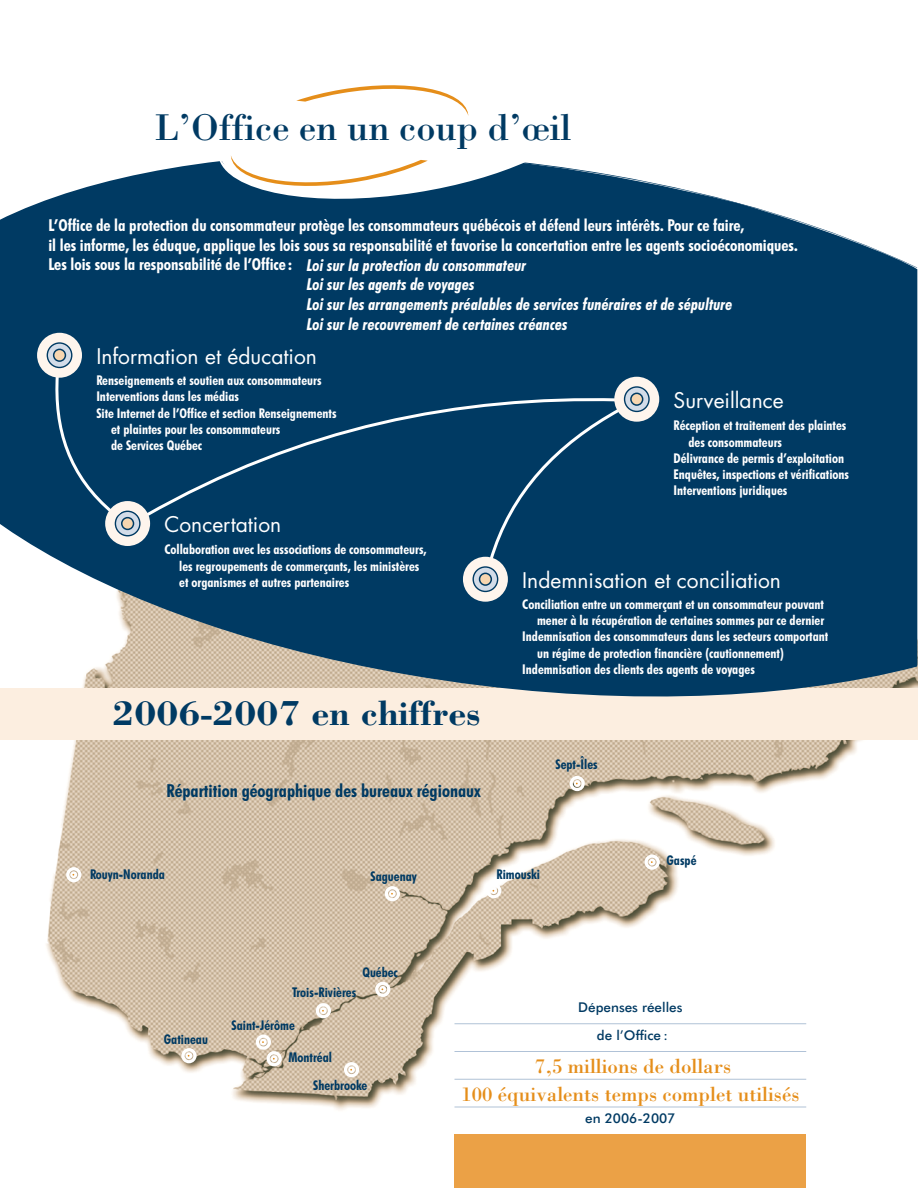
<style>
.page{position:relative;width:918px;height:1188px;background:#fff}
.page>*{position:absolute;margin:0;border:0;box-sizing:border-box;transform-origin:0 0}
.t1{font:38.4px "Bodoni";color:#003a63}
.t2{font:700 36px "Bodoni";color:#003a63}
.t3{font:21px "Futura";color:#fff}
.t4{font:21px/27.8px "Bodoni";color:#e58e1a;text-align:center}
.t5{font:700 condensed 18px "Futura BT";color:#003a63}
.t6{font:700 condensed 16.5px/19.8px "Futura BT";color:#fff}
.t7{font:italic 700 condensed 16.5px/19.8px "Futura BT";color:#fff}
.t8{font:700 condensed 13.5px/16.2px "Futura BT";color:#fff}
.t9{font:700 condensed 13.5px/27.6px "Futura BT";color:#003a63}
.t10{font:500 13.5px/27.8px "Futura BT";color:#003a63;text-align:center}
</style>
<div class="page">
<img style="left:38px;top:546px;width:880px;height:597px">
<div style="left:0;top:688px;width:918px;height:51px;background:#fceee0"></div>
<svg style="left:0;top:161px;width:917px;height:536px;fill:#003a63"></svg>
<div style="left:54px;top:371px;width:568px;height:194px;background:#003a63"></div>
<svg style="left:296px;top:85px;width:172px;height:30px"></svg>
<svg style="left:218px;top:156px;width:309px;height:53px"></svg>
<svg style="left:37px;top:333px;width:45px;height:45px"></svg>
<svg style="left:614px;top:377px;width:45px;height:45px"></svg>
<svg style="left:105px;top:501px;width:45px;height:45px"></svg>
<svg style="left:463px;top:557px;width:45px;height:45px"></svg>
<svg style="left:66px;top:867px;width:15px;height:15px"></svg>
<svg style="left:256px;top:1035px;width:26px;height:31px"></svg>
<svg style="left:344px;top:1062px;width:15px;height:15px"></svg>
<svg style="left:375px;top:982px;width:15px;height:15px"></svg>
<svg style="left:316px;top:1003px;width:15px;height:15px"></svg>
<svg style="left:645px;top:855px;width:15px;height:15px"></svg>
<svg style="left:570px;top:776px;width:15px;height:15px"></svg>
<svg style="left:486px;top:883px;width:15px;height:15px"></svg>
<svg style="left:385px;top:886px;width:15px;height:15px"></svg>
<svg style="left:181px;top:1048px;width:16px;height:15px"></svg>
<div style="left:455px;top:1135px;width:351px;height:53px;background:#eba146"></div>
<hr style="left:455px;top:1023px;width:351px;height:1px;background:#b0c2d7">
<hr style="left:455px;top:1051px;width:351px;height:1px;background:#b0c2d7">
<hr style="left:455px;top:1079px;width:351px;height:1px;background:#b0c2d7">
<hr style="left:455px;top:1107px;width:351px;height:1px;background:#b0c2d7">
<h1 class="t1" style="left:155px;top:114px;width:418px">L’Office en un coup d’œil</h1>
<p class="t6" style="left:48px;top:216px;width:751px">L’Office de la protection du consommateur protège les consommateurs québécois et défend leurs intérêts. Pour ce faire,<br>il les informe, les éduque, applique les lois sous sa responsabilité et favorise la concertation entre les agents socioéconomiques.<br>Les lois sous la responsabilité de l Office :</p>
<p class="t6" style="left:248px;top:256px;width:6px">’</p>
<p class="t7" style="left:307px;top:256px;width:427px">Loi sur la protection du consommateur<br>Loi sur les agents de voyages<br>Loi sur les arrangements préalables de services funéraires et de sépulture Loi sur le recouvrement de certaines créances</p>
<h3 class="t3" style="left:96px;top:346px;width:222px">Information et éducation</h3>
<p class="t8" style="left:96px;top:373px;width:227px">Renseignements et soutien aux consommateurs</p>
<p class="t8" style="left:96px;top:390px;width:144px">Interventions dans les médias</p>
<p class="t8" style="left:96px;top:406px;width:242px">Site Internet de l’Office et section Renseignements</p>
<p class="t8" style="left:111px;top:422px;width:171px">et plaintes pour les consommateurs</p>
<p class="t8" style="left:111px;top:438px;width:93px">de Services Québec</p>
<h3 class="t3" style="left:164px;top:515px;width:118px">Concertation</h3>
<p class="t8" style="left:179px;top:543px;width:249px;text-indent:-15px">Collaboration avec les associations de consommateurs, les regroupements de commerçants, les ministères et organismes et autres partenaires</p>
<h2 class="t2" style="left:113px;top:700px;width:369px">2006-2007 en chiffres</h2>
<h3 class="t5" style="left:167px;top:783px;width:316px">Répartition géographique des bureaux régionaux</h3>
<h3 class="t3" style="left:674px;top:390px;width:112px">Surveillance</h3>
<p class="t8" style="left:674px;top:419px;width:174px">Réception et traitement des plaintes</p>
<p class="t8" style="left:688px;top:435px;width:95px">des consommateurs</p>
<p class="t8" style="left:674px;top:451px;width:172px">Délivrance de permis d’exploitation</p>
<p class="t8" style="left:674px;top:467px;width:177px">Enquêtes, inspections et vérifications</p>
<p class="t8" style="left:674px;top:483px;width:115px">Interventions juridiques</p>
<h3 class="t3" style="left:522px;top:570px;width:260px">Indemnisation et conciliation</h3>
<p class="t8" style="left:522px;top:597px;width:303px">Conciliation entre un commerçant et un consommateur pouvant</p>
<p class="t8" style="left:537px;top:613px;width:289px">mener à la récupération de certaines sommes par ce dernier</p>
<p class="t8" style="left:522px;top:629px;width:308px">Indemnisation des consommateurs dans les secteurs comportant</p>
<p class="t8" style="left:537px;top:646px;width:248px">un régime de protection financière (cautionnement)</p>
<p class="t8" style="left:522px;top:662px;width:234px">Indemnisation des clients des agents de voyages</p>
<p class="t9" style="left:556px;top:752px;width:44px">Sept-Îles</p>
<p class="t9" style="left:90px;top:862px;width:77px">Rouyn-Noranda</p>
<p class="t9" style="left:371px;top:863px;width:48px">Saguenay</p>
<p class="t9" style="left:497px;top:861px;width:45px">Rimouski</p>
<p class="t9" style="left:666px;top:848px;width:32px">Gaspé</p>
<p class="t9" style="left:164px;top:1026px;width:46px">Gatineau</p>
<p class="t9" style="left:362px;top:959px;width:37px">Québec</p>
<p class="t9" style="left:292px;top:980px;width:66px">Trois-Rivières</p>
<p class="t9" style="left:232px;top:1012px;width:65px">Saint-Jérôme</p>
<p class="t9" style="left:313px;top:1045px;width:56px;text-indent:-25px">Montréal<br>Sherbrooke</p>
<p class="t10" style="left:578px;top:995px;width:106px">Dépenses réelles de l’Office :</p>
<h3 class="t4" style="left:461px;top:1055px;width:340px">7,5 millions de dollars<br>100 équivalents temps complet utilisés</h3>
<p class="t10" style="left:585px;top:1106px;width:92px">en 2006-2007</p>
</div>
